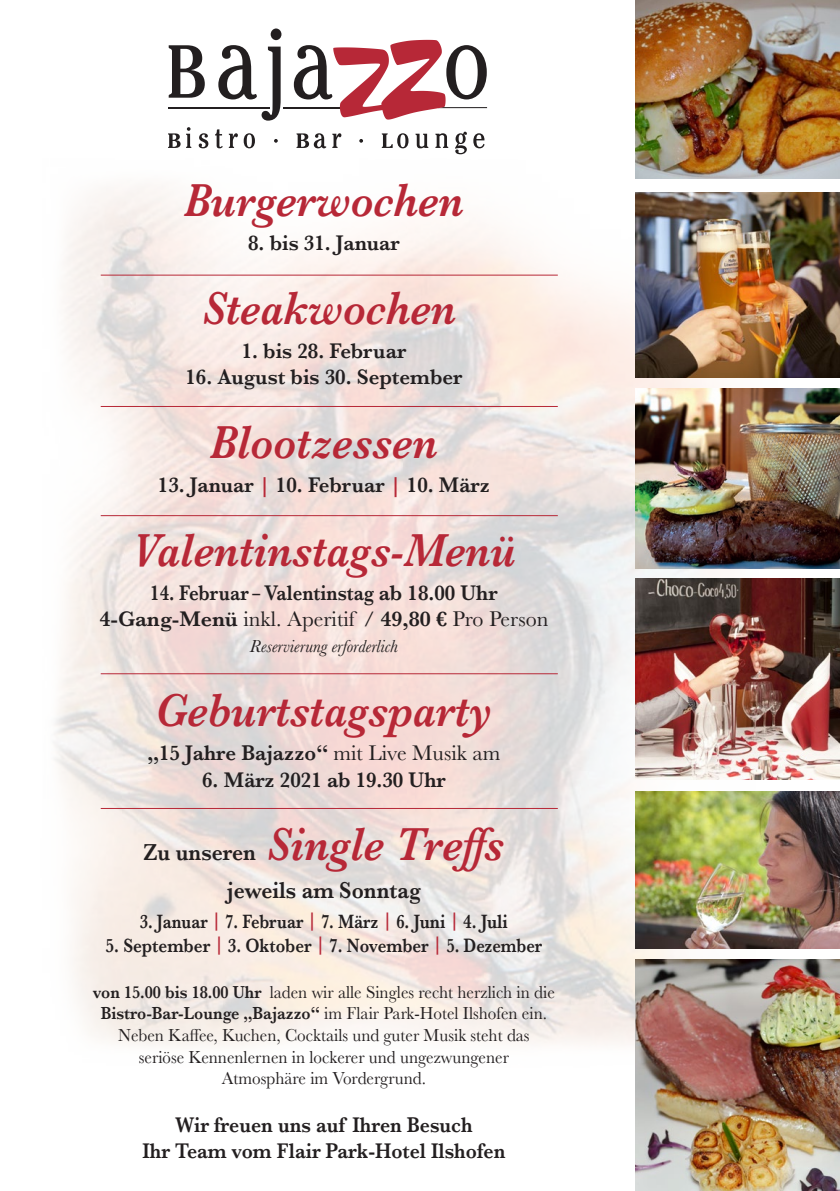
<style>
.page{position:relative;width:840px;height:1191px;background:#fff}
.page>*{position:absolute;margin:0;border:0;box-sizing:border-box;transform-origin:0 0}
.t1{font:italic 600 48px "Baskerville";color:#b72837;scale:.9 1}
.t2{font:600 24px "Baskerville";color:#231f20;scale:.9 1}
.t3{font:600 22px "Baskerville";color:#231f20;scale:.95 1}
.t4{font:600 22px "Baskerville";color:#231f20;scale:.9 1}
.t5{font:22px "Baskerville";color:#231f20}
.t6{font:600 22px "Baskerville";color:#231f20;scale:.86 1}
.t7{font:600 20px "Baskerville";color:#231f20;scale:.86 1}
.t8{font:600 20px "Baskerville";color:#231f20;scale:.83 1}
.t9{font:18px "Baskerville";color:#231f20;scale:.95 1}
.t10{font:italic 18px "Baskerville";color:#231f20}
.s1{color:#b72837}
.s2{font-weight:600}
.s3{font-weight:400}
.s4{font-style:normal;font-size:24px;color:#231f20}
</style>
<div class="page">
<img style="left:54px;top:151px;width:726px;height:896px">
<svg style="left:169px;top:45px;width:36px;height:53px"></svg>
<svg style="left:218px;top:45px;width:62px;height:76px"></svg>
<div style="left:270px;top:28px;width:11px;height:12px;background:#231f20;border-radius:50%"></div>
<svg style="left:168px;top:133px;width:12px;height:15px"></svg>
<svg style="left:186px;top:127px;width:5px;height:21px"></svg>
<svg style="left:198px;top:133px;width:10px;height:15px"></svg>
<svg style="left:215px;top:129px;width:8px;height:19px"></svg>
<svg style="left:229px;top:133px;width:26px;height:15px"></svg>
<svg style="left:274px;top:139px;width:3px;height:4px"></svg>
<svg style="left:296px;top:133px;width:30px;height:15px"></svg>
<svg style="left:332px;top:133px;width:9px;height:15px"></svg>
<svg style="left:359px;top:139px;width:4px;height:4px"></svg>
<svg style="left:381px;top:133px;width:27px;height:15px"></svg>
<svg style="left:415px;top:134px;width:13px;height:14px"></svg>
<svg style="left:435px;top:133px;width:13px;height:15px"></svg>
<svg style="left:455px;top:132px;width:11px;height:22px"></svg>
<svg style="left:473px;top:133px;width:11px;height:15px"></svg>
<hr style="left:168px;top:107px;width:101px;height:1px;background:#231f20">
<hr style="left:283px;top:107px;width:57px;height:1px;background:#231f20">
<svg style="left:294px;top:40px;width:193px;height:80px"></svg>
<hr style="left:101px;top:275px;width:456px;height:1px;background:#b72837">
<hr style="left:101px;top:406px;width:456px;height:1px;background:#b72837">
<hr style="left:101px;top:673px;width:456px;height:1px;background:#b72837">
<hr style="left:101px;top:515px;width:456px;height:1px;background:#b72837">
<img style="left:635px;top:193px;width:204px;height:184px">
<img style="left:635px;top:0;width:204px;height:179px">
<img style="left:635px;top:791px;width:204px;height:157px">
<img style="left:635px;top:578px;width:204px;height:202px">
<img style="left:635px;top:959px;width:204px;height:232px">
<img style="left:635px;top:389px;width:204px;height:179px">
<hr style="left:101px;top:808px;width:456px;height:1px;background:#b72837">
<p class="t1" style="left:184px;top:168px;width:313px">Burgerwochen</p>
<p class="t3" style="left:248px;top:228px;width:161px">8. bis 31. Januar</p>
<p class="t1" style="left:202px;top:276px;width:284px">Steakwochen</p>
<p class="t3" style="left:241px;top:335px;width:174px">1. bis 28. Februar</p>
<p class="t3" style="left:185px;top:362px;width:293px">16. August bis 30. September</p>
<p class="t1" style="left:210px;top:410px;width:254px">Blootzessen</p>
<p class="t3" style="left:158px;top:469px;width:351px">13. Januar <span class="s1">|</span> 10. Februar <span class="s1">|</span> 10. März</p>
<p class="t1" style="left:132px;top:517px;width:428px">Valentinstags-Menü</p>
<p class="t6" style="left:150px;top:577px;width:405px">14. Februar – Valentinstag ab 18.00 Uhr</p>
<p class="t5" style="left:99px;top:605px;width:450px"><span class="s2">4-Gang-Menü</span> inkl. Aperitif / <span class="s2">49,80 €</span> Pro Person</p>
<p class="t10" style="left:250px;top:634px;width:150px">Reservierung erforderlich</p>
<p class="t1" style="left:155px;top:678px;width:375px">Geburtstagsparty</p>
<p class="t3" style="left:147px;top:737px;width:373px">„15 Jahre Bajazzo“ <span class="s3">mit Live Musik am</span></p>
<p class="t3" style="left:202px;top:764px;width:258px">6. März 2021 ab 19.30 Uhr</p>
<p class="t1" style="left:143px;top:812px;width:403px"><span class="s4">Zu unseren</span> Single Treffs</p>
<p class="t2" style="left:227px;top:873px;width:217px">jeweils am Sonntag</p>
<p class="t8" style="left:140px;top:907px;width:445px">3. Januar <span class="s1">|</span> 7. Februar <span class="s1">|</span> 7. März <span class="s1">|</span> 6. Juni <span class="s1">|</span> 4. Juli</p>
<p class="t7" style="left:106px;top:931px;width:509px">5. September <span class="s1">|</span> 3. Oktober <span class="s1">|</span> 7. November <span class="s1">|</span> 5. Dezember</p>
<p class="t9" style="left:93px;top:980px;width:487px"><span class="s2">von 15.00 bis 18.00 Uhr</span> laden wir alle Singles recht herzlich in die</p>
<p class="t9" style="left:101px;top:1002px;width:471px"><span class="s2">Bistro-Bar-Lounge „Bajazzo“</span> im Flair Park-Hotel Ilshofen ein.</p>
<p class="t9" style="left:118px;top:1023px;width:434px">Neben Kaffee, Kuchen, Cocktails und guter Musik steht das</p>
<p class="t9" style="left:139px;top:1045px;width:391px">seriöse Kennenlernen in lockerer und ungezwungener</p>
<p class="t9" style="left:222px;top:1067px;width:216px">Atmosphäre im Vordergrund.</p>
<p class="t4" style="left:175px;top:1109px;width:331px">Wir freuen uns auf Ihren Besuch</p>
<p class="t4" style="left:142px;top:1135px;width:404px">Ihr Team vom Flair Park-Hotel Ilshofen</p>
</div>
